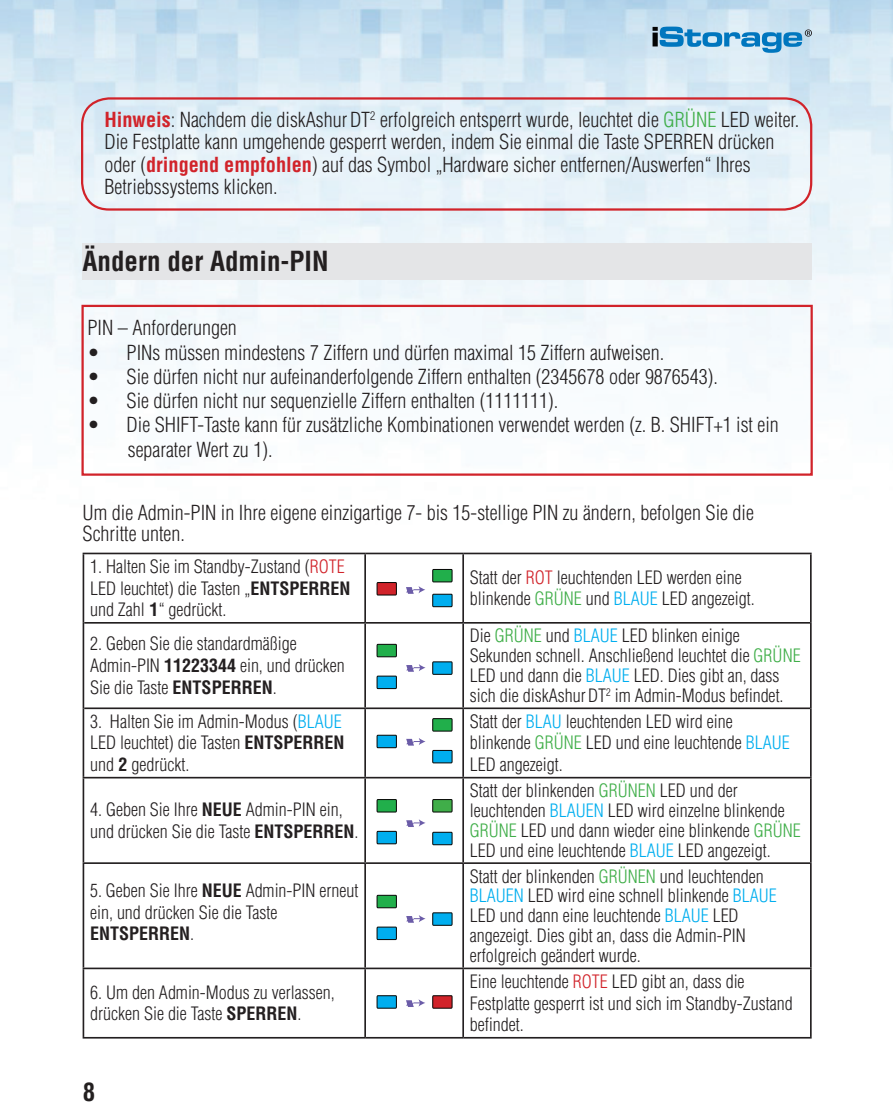
<style>
.page{position:relative;width:893px;height:1117px;background:#fff}
.page>*{position:absolute;margin:0;border:0;box-sizing:border-box;transform-origin:0 0}
.t1{font:700 condensed 27px "Helvetica LT Std";color:#231f20}
.t2{font:700 condensed 24.75px "Helvetica LT Std";color:#231f20}
.t3{font:300 condensed 20.25px/22.5px "Helvetica LT Std";color:#231f20}
.t4{font:300 condensed 18px/21.6px "Helvetica LT Std";color:#231f20}
.s1{font-weight:700;color:#d1232a}
.s2{color:#40ae49}
.s3{color:#d1232a}
.s4{font-weight:700}
.s5{color:#00aeef}
</style>
<div class="page">
<img style="left:0;top:0;width:893px;height:1039px">
<svg style="left:652px;top:27px;width:160px;height:26px;background:#7eb6d8"></svg>
<hr style="left:83px;top:778px;width:1px;height:84px;background:#231f20">
<hr style="left:364px;top:778px;width:2px;height:84px;background:#231f20">
<hr style="left:462px;top:778px;width:2px;height:84px;background:#231f20">
<hr style="left:810px;top:778px;width:2px;height:84px;background:#231f20">
<hr style="left:83px;top:862px;width:282px;height:1px;background:#231f20">
<hr style="left:83px;top:863px;width:1px;height:104px;background:#231f20">
<hr style="left:365px;top:862px;width:98px;height:1px;background:#231f20">
<hr style="left:364px;top:863px;width:2px;height:104px;background:#231f20">
<hr style="left:463px;top:862px;width:349px;height:1px;background:#231f20">
<hr style="left:462px;top:863px;width:2px;height:104px;background:#231f20">
<hr style="left:810px;top:863px;width:2px;height:104px;background:#231f20">
<hr style="left:83px;top:967px;width:282px;height:1px;background:#231f20">
<hr style="left:83px;top:968px;width:1px;height:68px;background:#231f20">
<hr style="left:365px;top:967px;width:98px;height:1px;background:#231f20">
<hr style="left:364px;top:968px;width:2px;height:68px;background:#231f20">
<hr style="left:463px;top:967px;width:349px;height:1px;background:#231f20">
<hr style="left:462px;top:968px;width:2px;height:68px;background:#231f20">
<hr style="left:810px;top:968px;width:2px;height:68px;background:#231f20">
<hr style="left:83px;top:1036px;width:282px;height:2px;background:#231f20">
<hr style="left:365px;top:1036px;width:98px;height:2px;background:#231f20">
<hr style="left:463px;top:1036px;width:349px;height:2px;background:#231f20">
<hr style="left:83px;top:552px;width:282px;height:2px;background:#231f20">
<hr style="left:365px;top:552px;width:98px;height:2px;background:#231f20">
<hr style="left:463px;top:552px;width:349px;height:2px;background:#231f20">
<hr style="left:84px;top:622px;width:281px;height:1px;background:#231f20">
<hr style="left:365px;top:622px;width:98px;height:1px;background:#231f20">
<hr style="left:463px;top:622px;width:347px;height:1px;background:#231f20">
<hr style="left:84px;top:707px;width:281px;height:2px;background:#231f20">
<hr style="left:365px;top:707px;width:98px;height:2px;background:#231f20">
<hr style="left:463px;top:707px;width:347px;height:2px;background:#231f20">
<hr style="left:83px;top:554px;width:1px;height:68px;background:#231f20">
<hr style="left:364px;top:554px;width:2px;height:68px;background:#231f20">
<hr style="left:462px;top:554px;width:2px;height:68px;background:#231f20">
<hr style="left:810px;top:554px;width:2px;height:68px;background:#231f20">
<hr style="left:83px;top:622px;width:1px;height:86px;background:#231f20">
<hr style="left:364px;top:623px;width:2px;height:84px;background:#231f20">
<hr style="left:462px;top:623px;width:2px;height:84px;background:#231f20">
<hr style="left:810px;top:622px;width:2px;height:86px;background:#231f20">
<hr style="left:83px;top:708px;width:1px;height:68px;background:#231f20">
<hr style="left:364px;top:709px;width:2px;height:67px;background:#231f20">
<hr style="left:462px;top:709px;width:2px;height:67px;background:#231f20">
<hr style="left:810px;top:708px;width:2px;height:68px;background:#231f20">
<hr style="left:83px;top:776px;width:282px;height:2px;background:#231f20">
<hr style="left:365px;top:776px;width:98px;height:2px;background:#231f20">
<hr style="left:463px;top:776px;width:349px;height:2px;background:#231f20">
<svg style="left:433px;top:718px;width:19px;height:13px"></svg>
<svg style="left:433px;top:750px;width:19px;height:12px"></svg>
<svg style="left:377px;top:735px;width:20px;height:12px"></svg>
<svg style="left:377px;top:799px;width:20px;height:13px"></svg>
<svg style="left:377px;top:831px;width:20px;height:12px"></svg>
<svg style="left:433px;top:799px;width:19px;height:13px"></svg>
<svg style="left:406px;top:819px;width:19px;height:7px"></svg>
<svg style="left:433px;top:832px;width:19px;height:12px"></svg>
<svg style="left:377px;top:895px;width:20px;height:12px"></svg>
<svg style="left:377px;top:926px;width:20px;height:13px"></svg>
<svg style="left:406px;top:914px;width:19px;height:8px"></svg>
<svg style="left:433px;top:912px;width:19px;height:13px"></svg>
<svg style="left:433px;top:569px;width:19px;height:13px"></svg>
<svg style="left:433px;top:594px;width:19px;height:12px"></svg>
<svg style="left:377px;top:582px;width:20px;height:13px"></svg>
<svg style="left:406px;top:586px;width:19px;height:7px"></svg>
<svg style="left:377px;top:644px;width:20px;height:12px"></svg>
<svg style="left:377px;top:676px;width:20px;height:12px"></svg>
<svg style="left:406px;top:664px;width:19px;height:7px"></svg>
<svg style="left:433px;top:661px;width:19px;height:13px"></svg>
<svg style="left:406px;top:737px;width:19px;height:8px"></svg>
<svg style="left:377px;top:995px;width:20px;height:13px"></svg>
<svg style="left:406px;top:998px;width:19px;height:8px"></svg>
<svg style="left:433px;top:995px;width:19px;height:13px"></svg>
<div style="left:81px;top:305px;width:732px;height:170px;border:2px solid #d1232a"></div>
<div style="left:83px;top:243px;width:729px;height:37px;background:#e4e5e7"></div>
<div style="left:81px;top:97px;width:731px;height:113px;border:2px solid #d1232a;border-radius:27px"></div>
<p class="t3" style="left:104px;top:108px;width:696px"><span class="s1">Hinweis</span>: Nachdem die diskAshurDT<sup>2</sup> erfolgreich entsperrt wurde, leuchtet die <span class="s2">GRÜNE</span> LED weiter.<br>Die Festplatte kann umgehende gesperrt werden, indem Sie einmal die Taste SPERREN drücken oder (<span class="s1">dringend empfohlen</span>) auf das Symbol „Hardware sicher entfernen/Auswerfen“ Ihres Betriebssystems klicken.</p>
<h1 class="t1" style="left:83px;top:244px;width:248px">Ändern der Admin-PIN</h1>
<p class="t3" style="left:87px;top:316px;width:151px">PIN – Anforderungen</p>
<p class="t3" style="left:87px;top:341px;width:578px">• PINs müssen mindestens 7 Ziffern und dürfen maximal 15 Ziffern aufweisen.</p>
<p class="t3" style="left:87px;top:365px;width:632px">• Sie dürfen nicht nur aufeinanderfolgende Ziffern enthalten (2345678 oder 9876543).</p>
<p class="t3" style="left:87px;top:389px;width:472px">• Sie dürfen nicht nur sequenzielle Ziffern enthalten (1111111).</p>
<p class="t3" style="left:128px;top:413px;width:653px;line-height:24.3px;text-indent:-40px">• Die SHIFT-Taste kann für zusätzliche Kombinationen verwendet werden (z. B. SHIFT+1 ist ein separater Wert zu 1).</p>
<p class="t3" style="left:83px;top:502px;width:673px;line-height:20.2px">Um die Admin-PIN in Ihre eigene einzigartige 7- bis 15-stellige PIN zu ändern, befolgen Sie die<br>Schritte unten.</p>
<p class="t4" style="left:90px;top:555px;width:262px">1. Halten Sie im Standby-Zustand (<span class="s3">ROTE<br></span>LED leuchtet) die Tasten „<span class="s4">ENTSPERREN </span>und Zahl <span class="s4">1</span>“ gedrückt.</p>
<p class="t4" style="left:470px;top:566px;width:286px">Statt der <span class="s3">ROT</span> leuchtenden LED werden eine blinkende <span class="s2">GRÜNE</span> und <span class="s5">BLAUE</span> LED angezeigt.</p>
<p class="t4" style="left:90px;top:633px;width:256px">2. Geben Sie die standardmäßige<br>Admin-PIN <span class="s4">11223344</span> ein, und drücken<br>Sie die Taste <span class="s4">ENTSPERREN</span>.</p>
<p class="t4" style="left:470px;top:625px;width:332px;line-height:19.8px">Die <span class="s2">GRÜNE</span> und <span class="s5">BLAUE</span> LED blinken einige Sekunden schnell. Anschließend leuchtet die <span class="s2">GRÜNE </span>LED und dann die <span class="s5">BLAUE</span> LED. Dies gibt an, dass sich die diskAshurDT<sup>2</sup> im Admin-Modus befindet.</p>
<p class="t4" style="left:90px;top:710px;width:256px">3. Halten Sie im Admin-Modus (<span class="s5">BLAUE<br></span>LED leuchtet) die Tasten <span class="s4">ENTSPERREN </span>und <span class="s4">2</span> gedrückt.</p>
<p class="t4" style="left:470px;top:710px;width:321px">Statt der <span class="s5">BLAU</span> leuchtenden LED wird eine blinkende <span class="s2">GRÜNE</span> LED und eine leuchtende <span class="s5">BLAUE<br></span>LED angezeigt.</p>
<p class="t4" style="left:90px;top:798px;width:270px">4. Geben Sie Ihre <span class="s4">NEUE</span> Admin-PIN ein, und drücken Sie die Taste <span class="s4">ENTSPERREN</span>.</p>
<p class="t4" style="left:470px;top:780px;width:332px;line-height:19.8px">Statt der blinkenden <span class="s2">GRÜNEN</span> LED und der leuchtenden <span class="s5">BLAUEN</span> LED wird einzelne blinkende <span class="s2">GRÜNE</span> LED und dann wieder eine blinkende <span class="s2">GRÜNE </span>LED und eine leuchtende <span class="s5">BLAUE</span> LED angezeigt.</p>
<p class="t4" style="left:90px;top:879px;width:270px">5. Geben Sie Ihre <span class="s4">NEUE</span> Admin-PIN erneut ein, und drücken Sie die Taste<br><span class="s4">ENTSPERREN</span>.</p>
<p class="t4" style="left:470px;top:865px;width:308px;line-height:19.8px">Statt der blinkenden <span class="s2">GRÜNEN</span> und leuchtenden <span class="s5">BLAUEN</span> LED wird eine schnell blinkende <span class="s5">BLAUE </span>LED und dann eine leuchtende <span class="s5">BLAUE</span> LED angezeigt. Dies gibt an, dass die Admin-PIN erfolgreich geändert wurde.</p>
<p class="t4" style="left:90px;top:981px;width:246px">6. Um den Admin-Modus zu verlassen, drücken Sie die Taste <span class="s4">SPERREN</span>.</p>
<p class="t4" style="left:470px;top:970px;width:324px">Eine leuchtende <span class="s3">ROTE</span> LED gibt an, dass die<br>Festplatte gesperrt ist und sich im Standby-Zustand befindet.</p>
<h2 class="t2" style="left:83px;top:1076px;width:14px">8</h2>
</div>
